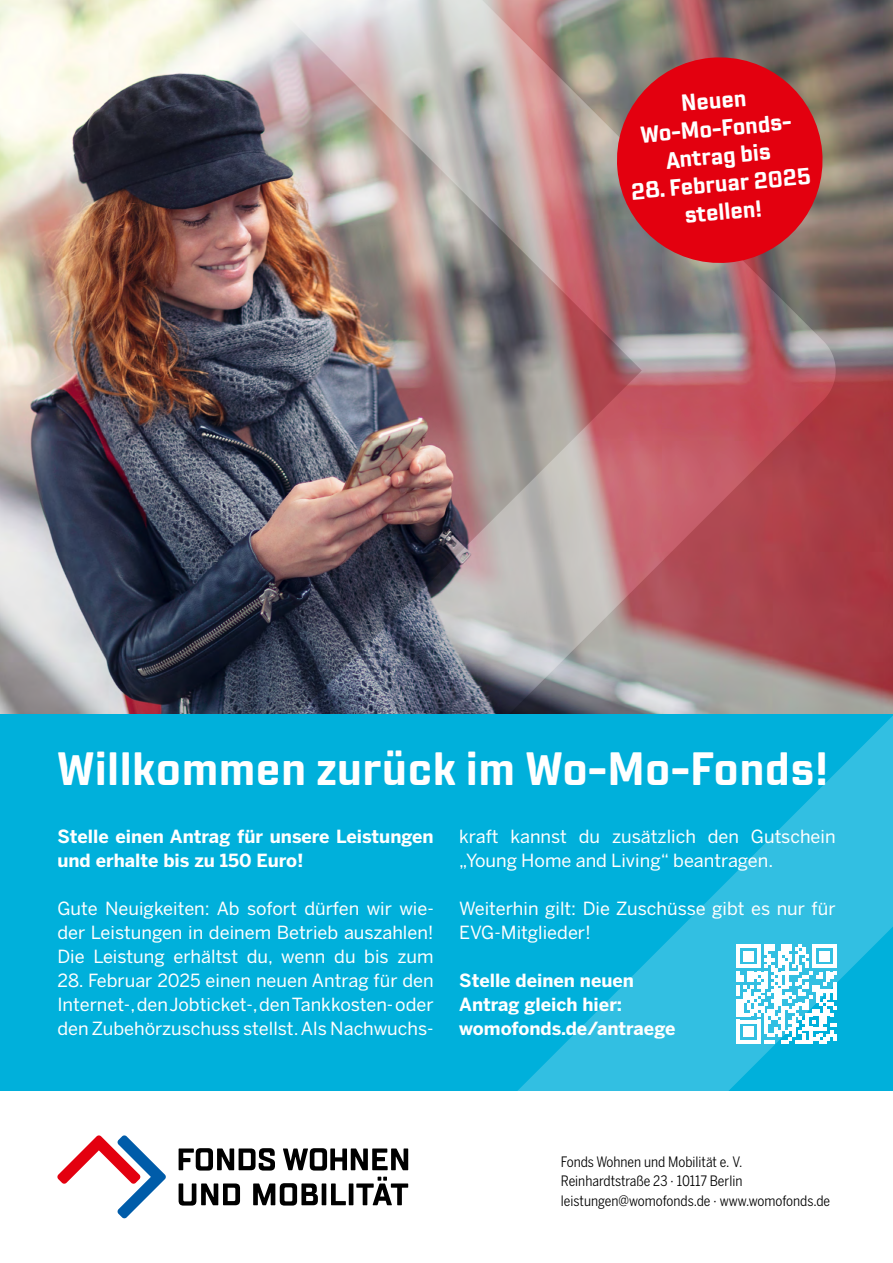
<style>
.page{position:relative;width:893px;height:1263px;background:#fff}
.page>*{position:absolute;margin:0;border:0;box-sizing:border-box;transform-origin:0 0}
.t1{font:700 46.5px "TT Lakes Neue Cond";letter-spacing:.01em;color:#fff}
.t2{font:700 23.25px/27.9px "TT Lakes Neue Cond";color:#fff;text-align:center}
.t3{font:18px/24px "Benton Sans";color:#fff;text-align:justify}
.t4{font:700 18px/24px "Benton Sans";color:#fff}
.t5{font:14.25px/19.2px "Benton Sans Condensed";color:#000}
</style>
<div class="page">
<img style="left:0;top:0;width:893px;height:714px">
<img style="left:247px;top:0;width:593px;height:714px">
<div style="left:0;top:714px;width:893px;height:377px;background:#00b0db"></div>
<svg style="left:179px;top:1148px;width:96px;height:22px"></svg>
<svg style="left:283px;top:1148px;width:125px;height:22px"></svg>
<svg style="left:179px;top:1183px;width:61px;height:22px"></svg>
<svg style="left:253px;top:1183px;width:65px;height:22px"></svg>
<hr style="left:322px;top:1183px;width:4px;height:22px;background:#000">
<svg style="left:331px;top:1183px;width:15px;height:22px"></svg>
<hr style="left:349px;top:1183px;width:4px;height:22px;background:#000">
<svg style="left:356px;top:1176px;width:52px;height:29px"></svg>
<svg style="left:57px;top:1135px;width:109px;height:83px"></svg>
<svg style="left:517px;top:716px;width:376px;height:375px"></svg>
<svg style="left:737px;top:944px;width:100px;height:100px;background:#a4e2f2"></svg>
<svg style="left:612px;top:53px;width:215px;height:214px;background:#c8222b"></svg>
<p class="t2" style="left:637px;top:93px;width:155px;rotate:-5deg">Neuen<br>Wo-Mo-Fonds-<br>Antrag bis</p>
<p class="t2" style="left:630px;top:178px;width:182px;rotate:-5deg">28. Februar 2025 stellen!</p>
<h1 class="t1" style="left:57px;top:740px;width:773px">Willkommen zurück im Wo-Mo-Fonds!</h1>
<p class="t4" style="left:57px;top:825px;width:378px">Stelle einen Antrag für unsere Leistungen und erhalte bis zu 150 Euro!</p>
<p class="t3" style="left:57px;top:897px;width:378px">Gute Neuigkeiten: Ab sofort dürfen wir wie&shy;der Leistungen in deinem Betrieb auszahlen!<br>Die Leistung erhältst du, wenn du bis zum</p>
<p class="t3" style="left:57px;top:969px;width:378px">28. Februar 2025 einen neuen Antrag für den Internet-, den Jobticket-, den Tankkosten- oder den Zubehörzuschuss stellst. Als Nachwuchs-</p>
<p class="t3" style="left:459px;top:825px;width:378px">kraft kannst du zusätzlich den Gutschein „Young Home and Living“ beantragen.</p>
<p class="t3" style="left:459px;top:897px;width:378px">Weiterhin gilt: Die Zuschüsse gibt es nur für<br>EVG-Mitglieder!</p>
<p class="t4" style="left:459px;top:969px;width:218px">Stelle deinen neuen<br>Antrag gleich hier: womofonds.de/antraege</p>
<p class="t5" style="left:561px;top:1152px;width:271px">Fonds Wohnen und Mobilität e. V.<br>Reinhardtstraße 23 · 10117 Berlin leistungen@womofonds.de · www.womofonds.de</p>
</div>
